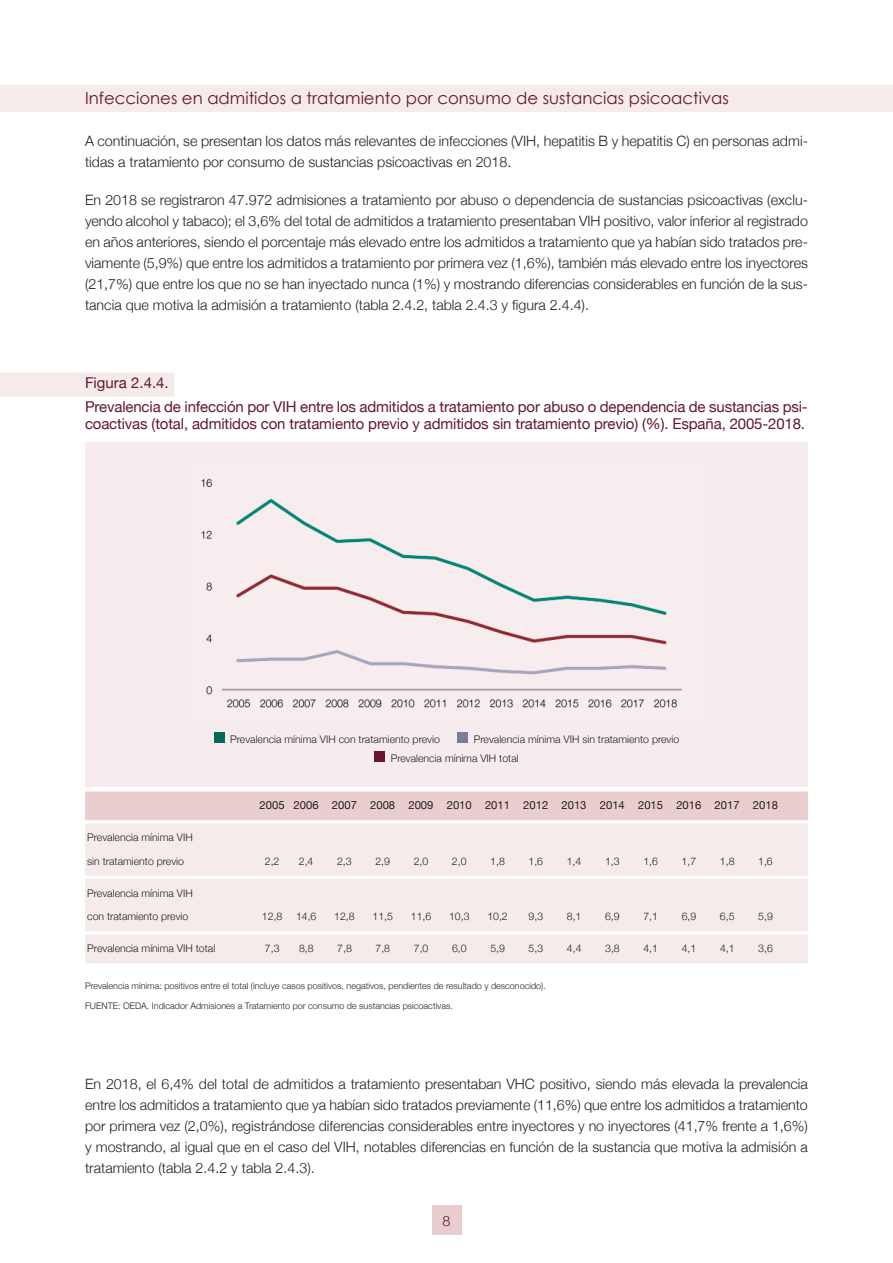
<style>
.page{position:relative;width:893px;height:1263px;background:#fff}
.page>*{position:absolute;margin:0;border:0;box-sizing:border-box;transform-origin:0 0}
.t1{font:16.5px "Century Gothic";color:#641633}
.t2{font:15px/17.2px "Helvetica Neue";letter-spacing:-.01em;color:#641633}
.t3{font:300 14.25px/21px "Helvetica Neue";color:#231f20;text-align:justify}
.t4{font:300 14.25px "Helvetica Neue";color:#641633}
.t5{font:11.25px "Helvetica Neue";color:#231f20}
.t6{font:300 10.5px "Helvetica Neue";color:#231f20}
.t7{font:300 9px "Helvetica Neue";color:#231f20}
</style>
<div class="page">
<div style="left:85px;top:847px;width:723px;height:29px;background:#f6ebeb"></div>
<div style="left:85px;top:902px;width:723px;height:29px;background:#f6ebeb"></div>
<div style="left:85px;top:934px;width:723px;height:29px;background:#f6ebeb"></div>
<div style="left:85px;top:443px;width:723px;height:344px;background:#f7eced"></div>
<div style="left:85px;top:879px;width:723px;height:29px;background:#f6ebeb"></div>
<div style="left:85px;top:823px;width:723px;height:29px;background:#f6ebeb"></div>
<div style="left:85px;top:791px;width:723px;height:29px;background:#eacecf"></div>
<div style="left:0;top:373px;width:174px;height:24px;background:#f6ebeb"></div>
<div style="left:0;top:85px;width:893px;height:27px;background:#f6ebeb"></div>
<div style="left:432px;top:1205px;width:29px;height:30px;background:#eacecf"></div>
<img style="left:201px;top:479px;width:481px;height:229px">
<div style="left:214px;top:732px;width:10px;height:10px;background:#056959"></div>
<div style="left:457px;top:732px;width:11px;height:10px;background:#797d98"></div>
<div style="left:374px;top:751px;width:11px;height:11px;background:#641633"></div>
<p class="t1" style="left:85px;top:87px;width:645px">Infecciones en admitidos a tratamiento por consumo de sustancias psicoactivas</p>
<p class="t3" style="left:85px;top:130px;width:724px">A continuación, se presentan los datos más relevantes de infecciones (VIH, hepatitis B y hepatitis C) en personas admi&shy;tidas a tratamiento por consumo de sustancias psicoactivas en 2018.</p>
<p class="t3" style="left:85px;top:189px;width:724px">En 2018 se registraron 47.972 admisiones a tratamiento por abuso o dependencia de sustancias psicoactivas (exclu&shy;yendo alcohol y tabaco); el 3,6% del total de admitidos a tratamiento presentaban VIH positivo, valor inferior al registrado en años anteriores, siendo el porcentaje más elevado entre los admitidos a tratamiento que ya habían sido tratados pre&shy;viamente (5,9%) que entre los admitidos a tratamiento por primera vez (1,6%), también más elevado entre los inyectores (21,7%) que entre los que no se han inyectado nunca (1%) y mostrando diferencias considerables en función de la sus&shy;tancia que motiva la admisión a tratamiento (tabla 2.4.2, tabla 2.4.3 y figura 2.4.4).</p>
<p class="t2" style="left:85px;top:374px;width:85px">Figura 2.4.4.</p>
<p class="t2" style="left:85px;top:397px;width:724px">Prevalencia de infección por VIH entre los admitidos a tratamiento por abuso o dependencia de sustancias psi&shy;coactivas (total, admitidos con tratamiento previo y admitidos sin tratamiento previo) (%). España, 2005-2018.</p>
<p class="t6" style="left:230px;top:732px;width:211px">Prevalencia mínima VIH con tratamiento previo</p>
<p class="t6" style="left:474px;top:732px;width:207px">Prevalencia mínima VIH sin tratamiento previo</p>
<p class="t6" style="left:391px;top:752px;width:129px">Prevalencia mínima VIH total</p>
<p class="t5" style="left:260px;top:798px;width:520px">2005 2006 2007 2008 2009 2010 2011 2012 2013 2014 2015 2016 2017 2018</p>
<p class="t6" style="left:87px;top:831px;width:107px">Prevalencia mínima VIH</p>
<p class="t6" style="left:87px;top:855px;width:98px">sin tratamiento previo</p>
<p class="t6" style="left:265px;top:855px;width:16px">2,2</p>
<p class="t6" style="left:299px;top:855px;width:16px">2,4</p>
<p class="t6" style="left:337px;top:855px;width:16px">2,3</p>
<p class="t6" style="left:375px;top:855px;width:16px">2,9</p>
<p class="t6" style="left:414px;top:855px;width:16px">2,0</p>
<p class="t6" style="left:452px;top:855px;width:16px">2,0</p>
<p class="t6" style="left:490px;top:855px;width:16px">1,8</p>
<p class="t6" style="left:528px;top:855px;width:16px">1,6</p>
<p class="t6" style="left:567px;top:855px;width:16px">1,4</p>
<p class="t6" style="left:605px;top:855px;width:16px">1,3</p>
<p class="t6" style="left:643px;top:855px;width:16px">1,6</p>
<p class="t6" style="left:682px;top:855px;width:16px">1,7</p>
<p class="t6" style="left:720px;top:855px;width:16px">1,8</p>
<p class="t6" style="left:758px;top:855px;width:16px">1,6</p>
<p class="t6" style="left:87px;top:887px;width:107px">Prevalencia mínima VIH</p>
<p class="t6" style="left:87px;top:910px;width:103px">con tratamiento previo</p>
<p class="t6" style="left:262px;top:910px;width:22px">12,8</p>
<p class="t6" style="left:296px;top:910px;width:22px">14,6</p>
<p class="t6" style="left:334px;top:910px;width:22px">12,8</p>
<p class="t6" style="left:373px;top:910px;width:22px">11,5</p>
<p class="t6" style="left:411px;top:910px;width:22px">11,6</p>
<p class="t6" style="left:449px;top:910px;width:22px">10,3</p>
<p class="t6" style="left:487px;top:910px;width:22px">10,2</p>
<p class="t6" style="left:529px;top:910px;width:16px">9,3</p>
<p class="t6" style="left:567px;top:910px;width:16px">8,1</p>
<p class="t6" style="left:605px;top:910px;width:16px">6,9</p>
<p class="t6" style="left:643px;top:910px;width:16px">7,1</p>
<p class="t6" style="left:682px;top:910px;width:16px">6,9</p>
<p class="t6" style="left:720px;top:910px;width:16px">6,5</p>
<p class="t6" style="left:758px;top:910px;width:16px">5,9</p>
<p class="t6" style="left:87px;top:942px;width:129px">Prevalencia mínima VIH total</p>
<p class="t6" style="left:265px;top:942px;width:16px">7,3</p>
<p class="t6" style="left:299px;top:942px;width:16px">8,8</p>
<p class="t6" style="left:337px;top:942px;width:16px">7,8</p>
<p class="t6" style="left:376px;top:942px;width:16px">7,8</p>
<p class="t6" style="left:414px;top:942px;width:16px">7,0</p>
<p class="t6" style="left:452px;top:942px;width:16px">6,0</p>
<p class="t6" style="left:490px;top:942px;width:16px">5,9</p>
<p class="t6" style="left:529px;top:942px;width:16px">5,3</p>
<p class="t6" style="left:567px;top:942px;width:16px">4,4</p>
<p class="t6" style="left:605px;top:942px;width:16px">3,8</p>
<p class="t6" style="left:643px;top:942px;width:16px">4,1</p>
<p class="t6" style="left:682px;top:942px;width:16px">4,1</p>
<p class="t6" style="left:720px;top:942px;width:16px">4,1</p>
<p class="t6" style="left:758px;top:942px;width:16px">3,6</p>
<p class="t7" style="left:85px;top:980px;width:462px">Prevalencia mínima: positivos entre el total (incluye casos positivos, negativos, pendientes de resultado y desconocido).</p>
<p class="t7" style="left:85px;top:1000px;width:369px">FUENTE: OEDA. Indicador Admisiones a Tratamiento por consumo de sustancias psicoactivas.</p>
<p class="t3" style="left:85px;top:1073px;width:724px">En 2018, el 6,4% del total de admitidos a tratamiento presentaban VHC positivo, siendo más elevada la prevalencia entre los admitidos a tratamiento que ya habían sido tratados previamente (11,6%) que entre los admitidos a tratamiento por primera vez (2,0%), registrándose diferencias considerables entre inyectores y no inyectores (41,7% frente a 1,6%) y mostrando, al igual que en el caso del VIH, notables diferencias en función de la sustancia que motiva la admisión a tratamiento (tabla 2.4.2 y tabla 2.4.3).</p>
<p class="t4" style="left:443px;top:1212px;width:9px">8</p>
</div>
